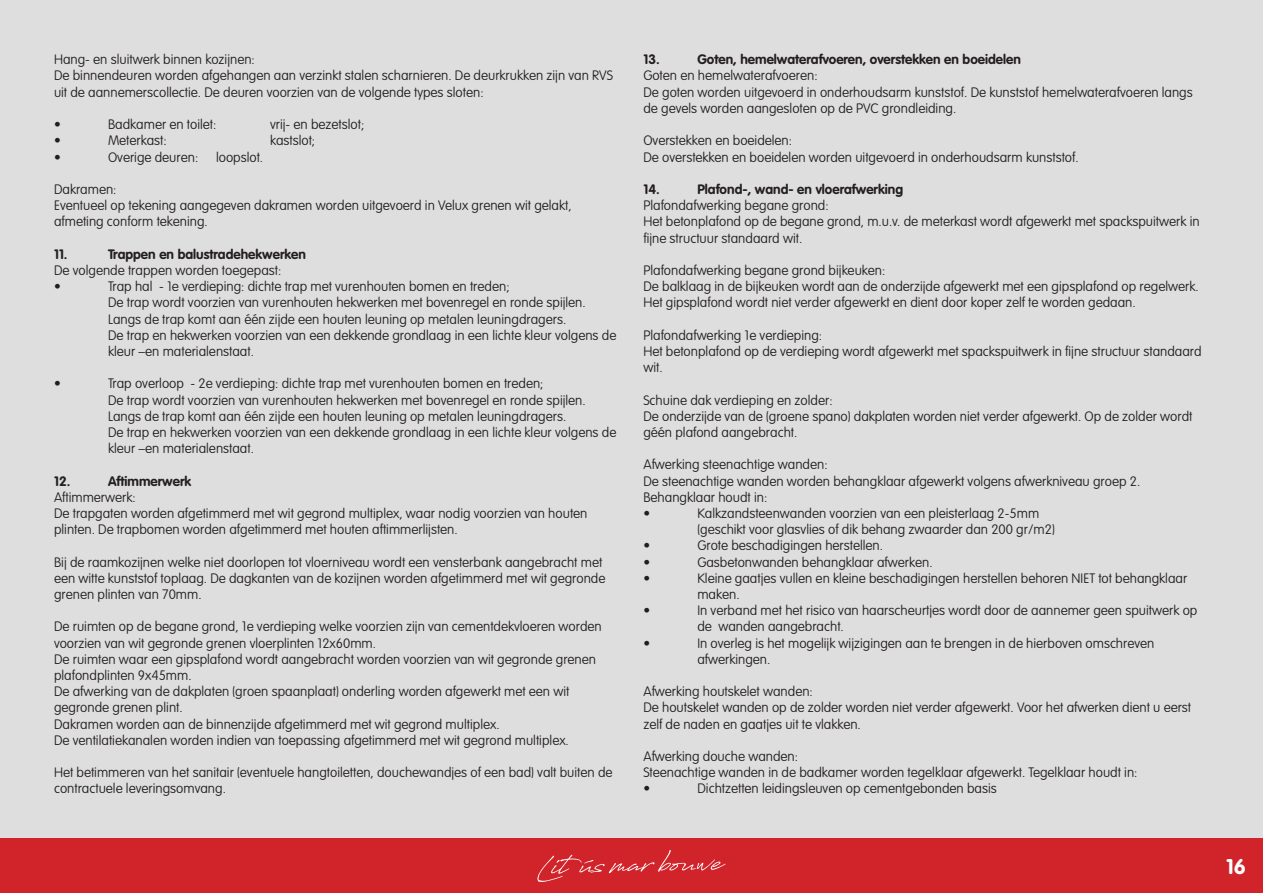
<style>
.page{position:relative;width:1263px;height:893px;background:#dfdedf}
.page>*{position:absolute;margin:0;border:0;box-sizing:border-box;transform-origin:0 0}
.t1{font:700 21px "VAG Rounded";color:#fff}
.t2{font:100 13.5px/16.2px "VAG Rounded";color:#231f20}
.t3{font:700 13.5px "VAG Rounded";color:#231f20}
</style>
<div class="page">
<div style="left:0;top:839px;width:1263px;height:54px;background:#d1232a"></div>
<svg style="left:537px;top:850px;width:189px;height:32px"></svg>
<p class="t2" style="left:54px;top:52px;width:202px">Hang- en sluitwerk binnen kozijnen:</p>
<p class="t2" style="left:54px;top:68px;width:560px">De binnendeuren worden afgehangen aan verzinkt stalen scharnieren. De deurkrukken zijn van RVS uit de aannemerscollectie. De deuren voorzien van de volgende types sloten:</p>
<p class="t2" style="left:54px;top:117px;width:8px">•</p>
<p class="t2" style="left:108px;top:117px;width:110px">Badkamer en toilet:</p>
<p class="t2" style="left:270px;top:117px;width:96px">vrij- en bezetslot;</p>
<p class="t2" style="left:54px;top:133px;width:8px">•</p>
<p class="t2" style="left:108px;top:133px;width:60px">Meterkast:</p>
<p class="t2" style="left:270px;top:133px;width:47px">kastslot;</p>
<p class="t2" style="left:54px;top:149px;width:8px">•</p>
<p class="t2" style="left:108px;top:149px;width:92px">Overige deuren:</p>
<p class="t2" style="left:216px;top:149px;width:49px">loopslot.</p>
<p class="t2" style="left:54px;top:182px;width:64px">Dakramen:</p>
<p class="t2" style="left:54px;top:198px;width:519px">Eventueel op tekening aangegeven dakramen worden uitgevoerd in Velux grenen wit gelakt, afmeting conform tekening.</p>
<p class="t3" style="left:54px;top:246px;width:15px">11.</p>
<p class="t3" style="left:108px;top:246px;width:199px">Trappen en balustradehekwerken</p>
<p class="t2" style="left:54px;top:263px;width:229px">De volgende trappen worden toegepast:</p>
<p class="t2" style="left:54px;top:279px;width:8px">•</p>
<p class="t2" style="left:108px;top:279px;width:403px">Trap hal - 1e verdieping: dichte trap met vurenhouten bomen en treden;</p>
<p class="t2" style="left:108px;top:295px;width:479px">De trap wordt voorzien van vurenhouten hekwerken met bovenregel en ronde spijlen.</p>
<p class="t2" style="left:108px;top:311px;width:460px">Langs de trap komt aan één zijde een houten leuning op metalen leuningdragers.</p>
<p class="t2" style="left:108px;top:327px;width:510px">De trap en hekwerken voorzien van een dekkende grondlaag in een lichte kleur volgens de kleur –en materialenstaat.</p>
<p class="t2" style="left:54px;top:376px;width:8px">•</p>
<p class="t2" style="left:108px;top:376px;width:437px">Trap overloop - 2e verdieping: dichte trap met vurenhouten bomen en treden;</p>
<p class="t2" style="left:108px;top:392px;width:479px">De trap wordt voorzien van vurenhouten hekwerken met bovenregel en ronde spijlen.</p>
<p class="t2" style="left:108px;top:408px;width:460px">Langs de trap komt aan één zijde een houten leuning op metalen leuningdragers.</p>
<p class="t2" style="left:108px;top:425px;width:510px">De trap en hekwerken voorzien van een dekkende grondlaag in een lichte kleur volgens de kleur –en materialenstaat.</p>
<p class="t3" style="left:54px;top:473px;width:18px">12.</p>
<p class="t3" style="left:108px;top:473px;width:85px">Aftimmerwerk</p>
<p class="t2" style="left:54px;top:489px;width:83px">Aftimmerwerk:</p>
<p class="t2" style="left:54px;top:506px;width:535px">De trapgaten worden afgetimmerd met wit gegrond multiplex, waar nodig voorzien van houten plinten. De trapbomen worden afgetimmerd met houten aftimmerlijsten.</p>
<p class="t2" style="left:54px;top:554px;width:553px">Bij de raamkozijnen welke niet doorlopen tot vloerniveau wordt een vensterbank aangebracht met een witte kunststof toplaag. De dagkanten van de kozijnen worden afgetimmerd met wit gegronde grenen plinten van 70mm.</p>
<p class="t2" style="left:54px;top:619px;width:549px">De ruimten op de begane grond, 1e verdieping welke voorzien zijn van cementdekvloeren worden voorzien van wit gegronde grenen vloerplinten 12x60mm.</p>
<p class="t2" style="left:54px;top:651px;width:543px">De ruimten waar een gipsplafond wordt aangebracht worden voorzien van wit gegronde grenen plafondplinten 9x45mm.</p>
<p class="t2" style="left:54px;top:684px;width:517px">De afwerking van de dakplaten (groen spaanplaat) onderling worden afgewerkt met een wit gegronde grenen plint.</p>
<p class="t2" style="left:54px;top:716px;width:447px">Dakramen worden aan de binnenzijde afgetimmerd met wit gegrond multiplex.</p>
<p class="t2" style="left:54px;top:732px;width:516px">De ventilatiekanalen worden indien van toepassing afgetimmerd met wit gegrond multiplex.</p>
<p class="t2" style="left:54px;top:765px;width:560px">Het betimmeren van het sanitair (eventuele hangtoiletten, douchewandjes of een bad) valt buiten de contractuele leveringsomvang.</p>
<p class="t3" style="left:643px;top:52px;width:18px">13.</p>
<p class="t3" style="left:697px;top:52px;width:325px">Goten, hemelwaterafvoeren, overstekken en boeidelen</p>
<p class="t2" style="left:643px;top:68px;width:176px">Goten en hemelwaterafvoeren:</p>
<p class="t2" style="left:643px;top:84px;width:551px">De goten worden uitgevoerd in onderhoudsarm kunststof. De kunststof hemelwaterafvoeren langs de gevels worden aangesloten op de PVC grondleiding.</p>
<p class="t2" style="left:643px;top:133px;width:150px">Overstekken en boeidelen:</p>
<p class="t2" style="left:643px;top:149px;width:437px">De overstekken en boeidelen worden uitgevoerd in onderhoudsarm kunststof.</p>
<p class="t3" style="left:643px;top:181px;width:18px">14.</p>
<p class="t3" style="left:697px;top:181px;width:207px">Plafond-, wand- en vloerafwerking</p>
<p class="t2" style="left:643px;top:198px;width:187px">Plafondafwerking begane grond:</p>
<p class="t2" style="left:643px;top:214px;width:558px">Het betonplafond op de begane grond, m.u.v. de meterkast wordt afgewerkt met spackspuitwerk in fijne structuur standaard wit.</p>
<p class="t2" style="left:643px;top:263px;width:243px">Plafondafwerking begane grond bijkeuken:</p>
<p class="t2" style="left:643px;top:279px;width:557px">De balklaag in de bijkeuken wordt aan de onderzijde afgewerkt met een gipsplafond op regelwerk.<br>Het gipsplafond wordt niet verder afgewerkt en dient door koper zelf te worden gedaan.</p>
<p class="t2" style="left:643px;top:327px;width:180px">Plafondafwerking 1e verdieping:</p>
<p class="t2" style="left:643px;top:344px;width:560px">Het betonplafond op de verdieping wordt afgewerkt met spackspuitwerk in fijne structuur standaard wit.</p>
<p class="t2" style="left:643px;top:392px;width:191px">Schuine dak verdieping en zolder:</p>
<p class="t2" style="left:643px;top:408px;width:551px">De onderzijde van de (groene spano) dakplaten worden niet verder afgewerkt. Op de zolder wordt géén plafond aangebracht.</p>
<p class="t2" style="left:643px;top:457px;width:186px">Afwerking steenachtige wanden:</p>
<p class="t2" style="left:643px;top:473px;width:498px">De steenachtige wanden worden behangklaar afgewerkt volgens afwerkniveau groep 2.<br>Behangklaar houdt in:</p>
<p class="t2" style="left:643px;top:506px;width:8px">•</p>
<p class="t2" style="left:697px;top:506px;width:343px">Kalkzandsteenwanden voorzien van een pleisterlaag 2-5mm</p>
<p class="t2" style="left:697px;top:522px;width:359px">(geschikt voor glasvlies of dik behang zwaarder dan 200 gr/m2)</p>
<p class="t2" style="left:643px;top:538px;width:8px">•</p>
<p class="t2" style="left:697px;top:538px;width:187px">Grote beschadigingen herstellen.</p>
<p class="t2" style="left:643px;top:554px;width:8px">•</p>
<p class="t2" style="left:697px;top:554px;width:237px">Gasbetonwanden behangklaar afwerken.</p>
<p class="t2" style="left:643px;top:570px;width:8px">•</p>
<p class="t2" style="left:697px;top:570px;width:491px">Kleine gaatjes vullen en kleine beschadigingen herstellen behoren NIET tot behangklaar maken.</p>
<p class="t2" style="left:643px;top:603px;width:8px">•</p>
<p class="t2" style="left:697px;top:603px;width:501px">In verband met het risico van haarscheurtjes wordt door de aannemer geen spuitwerk op de wanden aangebracht.</p>
<p class="t2" style="left:643px;top:635px;width:8px">•</p>
<p class="t2" style="left:697px;top:635px;width:459px">In overleg is het mogelijk wijzigingen aan te brengen in de hierboven omschreven afwerkingen.</p>
<p class="t2" style="left:643px;top:684px;width:171px">Afwerking houtskelet wanden:</p>
<p class="t2" style="left:643px;top:700px;width:549px">De houtskelet wanden op de zolder worden niet verder afgewerkt. Voor het afwerken dient u eerst zelf de naden en gaatjes uit te vlakken.</p>
<p class="t2" style="left:643px;top:749px;width:156px">Afwerking douche wanden:</p>
<p class="t2" style="left:643px;top:765px;width:496px">Steenachtige wanden in de badkamer worden tegelklaar afgewerkt. Tegelklaar houdt in:</p>
<p class="t2" style="left:643px;top:781px;width:8px">•</p>
<p class="t2" style="left:697px;top:781px;width:301px">Dichtzetten leidingsleuven op cementgebonden basis</p>
<p class="t1" style="left:1226px;top:854px;width:21px">16</p>
</div>
